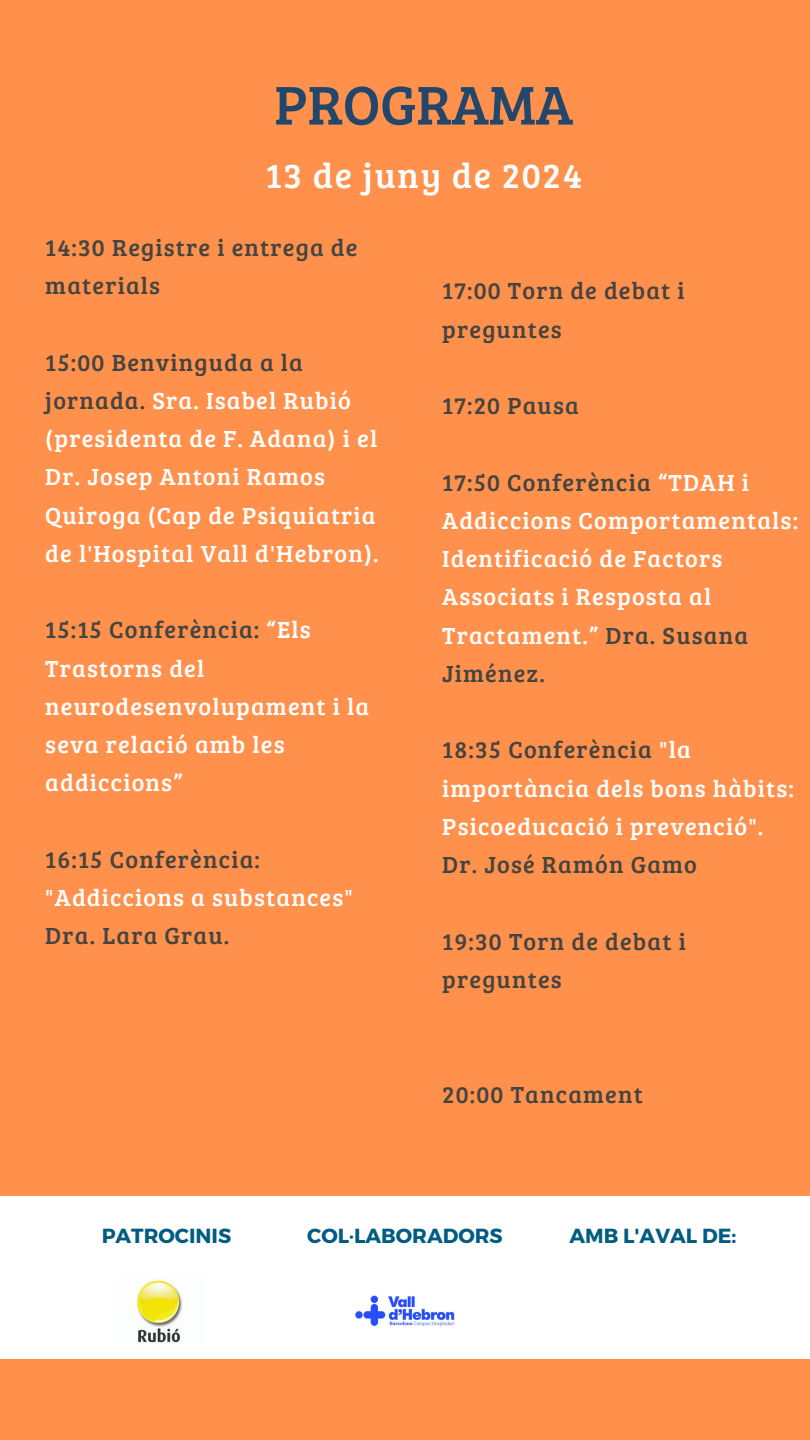
<style>
.page{position:relative;width:810px;height:1440px;background:#ff914d}
.page>*{position:absolute;margin:0;border:0;box-sizing:border-box;transform-origin:0 0}
.t1{font:56.3px "Bree Serif";color:#23466b}
.t2{font:35.6px "Bree Serif";letter-spacing:.05em;color:#fff}
.t3{font:24.1px/38.3px "Bree Serif";letter-spacing:.05em;color:#fff}
.t4{font:24.1px/38.2px "Bree Serif";letter-spacing:.05em;color:#444440}
.t5{font:700 20.4px "Montserrat";color:#015c81}
.s1{color:#444440}
.s2{color:#fff}
</style>
<div class="page">
<div style="left:0;top:1196px;width:810px;height:163px;background:#fff"></div>
<img style="left:136px;top:1280px;width:47px;height:63px">
<img style="left:355px;top:1295px;width:100px;height:32px">
<h1 class="t1" style="left:274px;top:64px;width:300px">PROGRAMA</h1>
<h3 class="t2" style="left:266px;top:149px;width:318px">13 de juny de 2024</h3>
<h2 class="t4" style="left:45px;top:227px;width:314px">14:30 Registre i entrega de materials</h2>
<h3 class="t3" style="left:45px;top:342px;width:335px"><span class="s1">15:00 Benvinguda a la jornada.</span> Sra. Isabel Rubió (presidenta de F. Adana) i el<br>Dr. Josep Antoni Ramos<br>Quiroga (Cap de Psiquiatria de l'Hospital Vall d'Hebron).</h3>
<h3 class="t3" style="left:45px;top:610px;width:325px"><span class="s1">15:15 Conferència:</span> “Els<br>Trastorns del neurodesenvolupament i la seva relació amb les addiccions”</h3>
<h3 class="t4" style="left:45px;top:839px;width:309px">16:15 Conferència: <span class="s2">"Addiccions a substances"<br></span>Dra. Lara Grau.</h3>
<h3 class="t4" style="left:442px;top:271px;width:244px">17:00 Torn de debat i preguntes</h3>
<h3 class="t4" style="left:442px;top:385px;width:138px">17:20 Pausa</h3>
<h3 class="t3" style="left:442px;top:462px;width:357px"><span class="s1">17:50 Conferència</span> “TDAH i<br>Addiccions Comportamentals:<br>Identificació de Factors<br>Associats i Resposta al<br>Tractament.” <span class="s1">Dra. Susana<br>Jiménez.</span></h3>
<h3 class="t3" style="left:442px;top:730px;width:353px"><span class="s1">18:35 Conferència</span> "la importància dels bons hàbits:<br>Psicoeducació i prevenció".<br><span class="s1">Dr. José Ramón Gamo</span></h3>
<h3 class="t4" style="left:442px;top:921px;width:245px">19:30 Torn de debat i preguntes</h3>
<h3 class="t4" style="left:442px;top:1074px;width:202px">20:00 Tancament</h3>
<p class="t5" style="left:102px;top:1222px;width:131px">PATROCINIS</p>
<p class="t5" style="left:307px;top:1222px;width:197px">COL·LABORADORS</p>
<p class="t5" style="left:570px;top:1222px;width:168px">AMB L'AVAL DE:</p>
</div>
